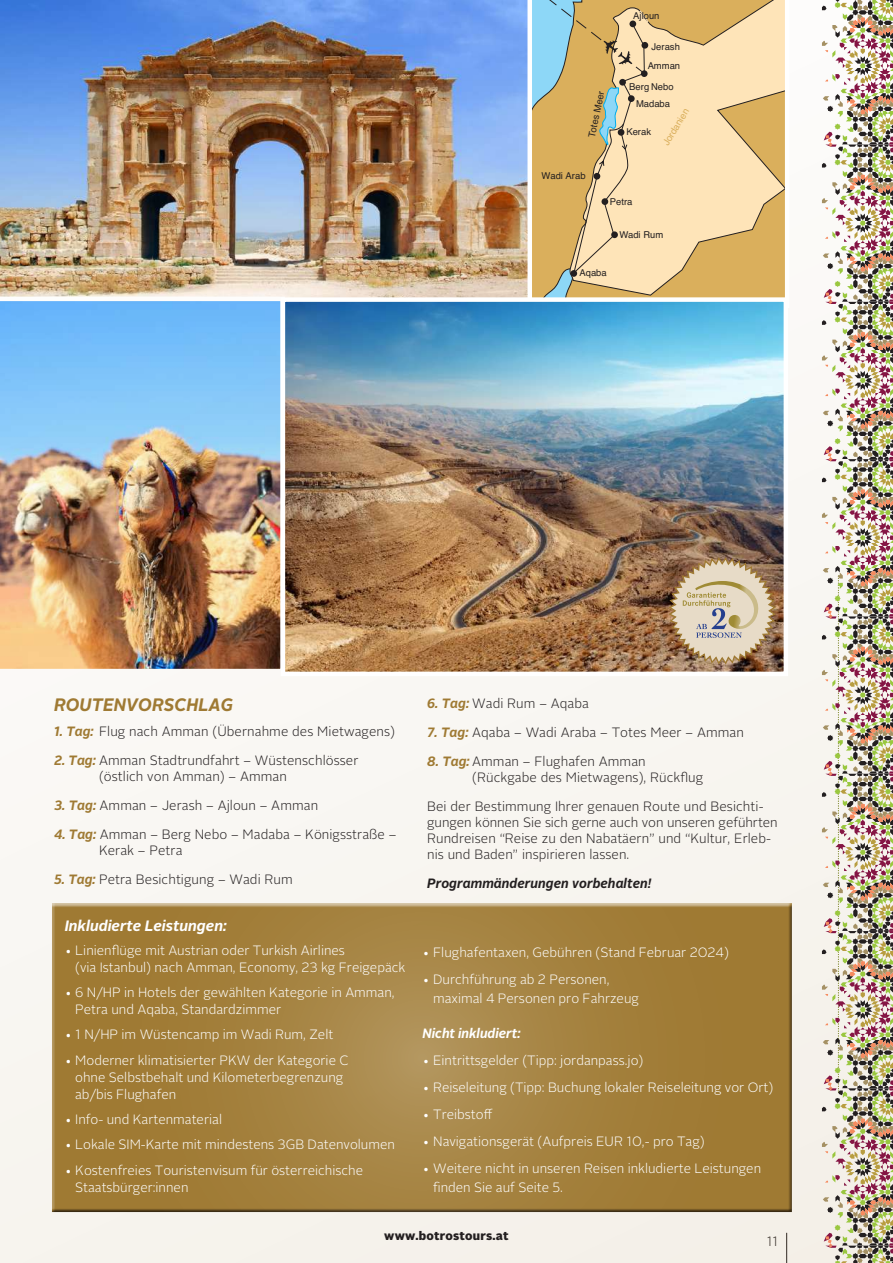
<style>
.page{position:relative;width:893px;height:1263px;background:#fff}
.page>*{position:absolute;margin:0;border:0;box-sizing:border-box;transform-origin:0 0}
.t1{font:italic 700 18px "Alright Sans";letter-spacing:.005em;color:#9f7a33;scale:.95 1}
.t2{font:italic 700 15px "Alright Sans";color:#fff}
.t3{font:300 13.5px/17px "Alright Sans";color:#fff}
.t4{font:300 13.5px/16.2px "Alright Sans";letter-spacing:.005em;color:#231f20}
.t5{font:italic 700 13.5px "Alright Sans";letter-spacing:.005em;color:#231f20;scale:.95 1}
.t6{font:italic 700 13.5px "Alright Sans";color:#fff;scale:.95 1}
.t7{font:300 13.5px "Alright Sans";letter-spacing:.005em;color:#231f20;scale:.95 1}
.t8{font:900 12px "Alright Sans";letter-spacing:.02em;color:#231f20}
.t9{font:9.45px "Helvetica";color:#231f20}
.t10{font:9.45px "Helvetica";color:#daaf5c}
.s1{font-weight:700;font-style:italic;color:#9f7a33}
</style>
<div class="page">
<img style="left:0;top:0;width:667px;height:1263px">
<svg style="left:527px;top:0;width:140px;height:297px"></svg>
<img style="left:286px;top:302px;width:381px;height:369px">
<div style="left:281px;top:297px;width:507px;height:379px;border:4px solid #fff"></div>
<img style="left:667px;top:0;width:226px;height:1263px">
<div style="left:49px;top:902px;width:744px;height:311px;background:#231f20;opacity:.75"></div>
<p class="t9" style="left:633px;top:9px;width:28px">Ajloun</p>
<p class="t9" style="left:652px;top:39px;width:30px">Jerash</p>
<p class="t9" style="left:584px;top:135px;width:48px;rotate:-78deg">Totes Meer</p>
<p class="t9" style="left:541px;top:168px;width:46px">Wadi Arab</p>
<p class="t9" style="left:648px;top:59px;width:34px">Amman</p>
<p class="t9" style="left:629px;top:79px;width:46px">Berg Nebo</p>
<p class="t9" style="left:636px;top:96px;width:36px">Madaba</p>
<p class="t10" style="left:659px;top:141px;width:43px;rotate:-59deg">Jordanien</p>
<p class="t9" style="left:626px;top:125px;width:26px">Kerak</p>
<p class="t9" style="left:610px;top:195px;width:24px">Petra</p>
<p class="t9" style="left:579px;top:266px;width:29px">Aqaba</p>
<p class="t9" style="left:620px;top:228px;width:45px">Wadi Rum</p>
<h1 class="t1" style="left:54px;top:692px;width:190px">ROUTENVORSCHLAG</h1>
<p class="t4" style="left:54px;top:723px;width:343px"><span class="s1">1. Tag:</span> Flug nach Amman (Übernahme des Mietwagens)</p>
<p class="t4" style="left:99px;top:752px;width:261px;text-indent:-45px"><span class="s1">2. Tag:</span> Amman Stadtrundfahrt – Wüstenschlösser (östlich von Amman) – Amman</p>
<p class="t4" style="left:54px;top:797px;width:266px"><span class="s1">3. Tag:</span> Amman – Jerash – Ajloun – Amman</p>
<p class="t4" style="left:99px;top:826px;width:299px;text-indent:-45px"><span class="s1">4. Tag:</span> Amman – Berg Nebo – Madaba – Königsstraße –<br>Kerak – Petra</p>
<p class="t4" style="left:54px;top:871px;width:240px"><span class="s1">5. Tag:</span> Petra Besichtigung – Wadi Rum</p>
<p class="t2" style="left:65px;top:915px;width:163px">Inkludierte Leistungen:</p>
<p class="t3" style="left:75px;top:942px;width:332px;text-indent:-11px">• Linienflüge mit Austrian oder Turkish Airlines<br>(via Istanbul) nach Amman, Economy, 23 kg Freigepäck</p>
<p class="t3" style="left:75px;top:984px;width:321px;text-indent:-11px">• 6 N/HP in Hotels der gewählten Kategorie in Amman,<br>Petra und Aqaba, Standardzimmer</p>
<p class="t3" style="left:65px;top:1026px;width:270px">• 1 N/HP im Wüstencamp im Wadi Rum, Zelt</p>
<p class="t3" style="left:75px;top:1052px;width:275px;text-indent:-11px">• Moderner klimatisierter PKW der Kategorie C ohne Selbstbehalt und Kilometerbegrenzung ab/bis Flughafen</p>
<p class="t3" style="left:65px;top:1111px;width:159px">• Info- und Kartenmaterial</p>
<p class="t3" style="left:65px;top:1136px;width:332px">• Lokale SIM-Karte mit mindestens 3GB Datenvolumen</p>
<p class="t3" style="left:75px;top:1162px;width:290px;text-indent:-11px">• Kostenfreies Touristenvisum für österreichische<br>Staatsbürger:innen</p>
<p class="t4" style="left:427px;top:695px;width:163px"><span class="s1">6. Tag:</span> Wadi Rum – Aqaba</p>
<p class="t4" style="left:427px;top:724px;width:318px"><span class="s1">7. Tag:</span> Aqaba – Wadi Araba – Totes Meer – Amman</p>
<p class="t4" style="left:472px;top:753px;width:233px;text-indent:-45px"><span class="s1">8. Tag:</span> Amman – Flughafen Amman (Rückgabe des Mietwagens), Rückflug</p>
<p class="t4" style="left:427px;top:798px;width:352px">Bei der Bestimmung Ihrer genauen Route und Besichti&shy;gungen können Sie sich gerne auch von unseren geführten Rundreisen “Reise zu den Nabatäern” und “Kultur, Erleb&shy;nis und Baden” inspirieren lassen.</p>
<p class="t5" style="left:427px;top:874px;width:238px">Programmänderungen vorbehalten!</p>
<p class="t3" style="left:423px;top:944px;width:308px">• Flughafentaxen, Gebühren (Stand Februar 2024)</p>
<p class="t3" style="left:433px;top:970px;width:207px;line-height:18.5px;text-indent:-10px">• Durchführung ab 2 Personen, maximal 4 Personen pro Fahrzeug</p>
<p class="t6" style="left:423px;top:1024px;width:105px">Nicht inkludiert:</p>
<p class="t3" style="left:423px;top:1052px;width:222px">• Eintrittsgelder (Tipp: jordanpass.jo)</p>
<p class="t3" style="left:423px;top:1079px;width:352px">• Reiseleitung (Tipp: Buchung lokaler Reiseleitung vor Ort)</p>
<p class="t3" style="left:423px;top:1106px;width:71px">• Treibstoff</p>
<p class="t3" style="left:423px;top:1133px;width:284px">• Navigationsgerät (Aufpreis EUR 10,- pro Tag)</p>
<p class="t3" style="left:433px;top:1159px;width:330px;line-height:18.5px;text-indent:-11px">• Weitere nicht in unseren Reisen inkludierte Leistungen finden Sie auf Seite 5.</p>
<p class="t8" style="left:384px;top:1227px;width:126px">www.botrostours.at</p>
<p class="t7" style="left:767px;top:1232px;width:13px">11</p>
</div>
